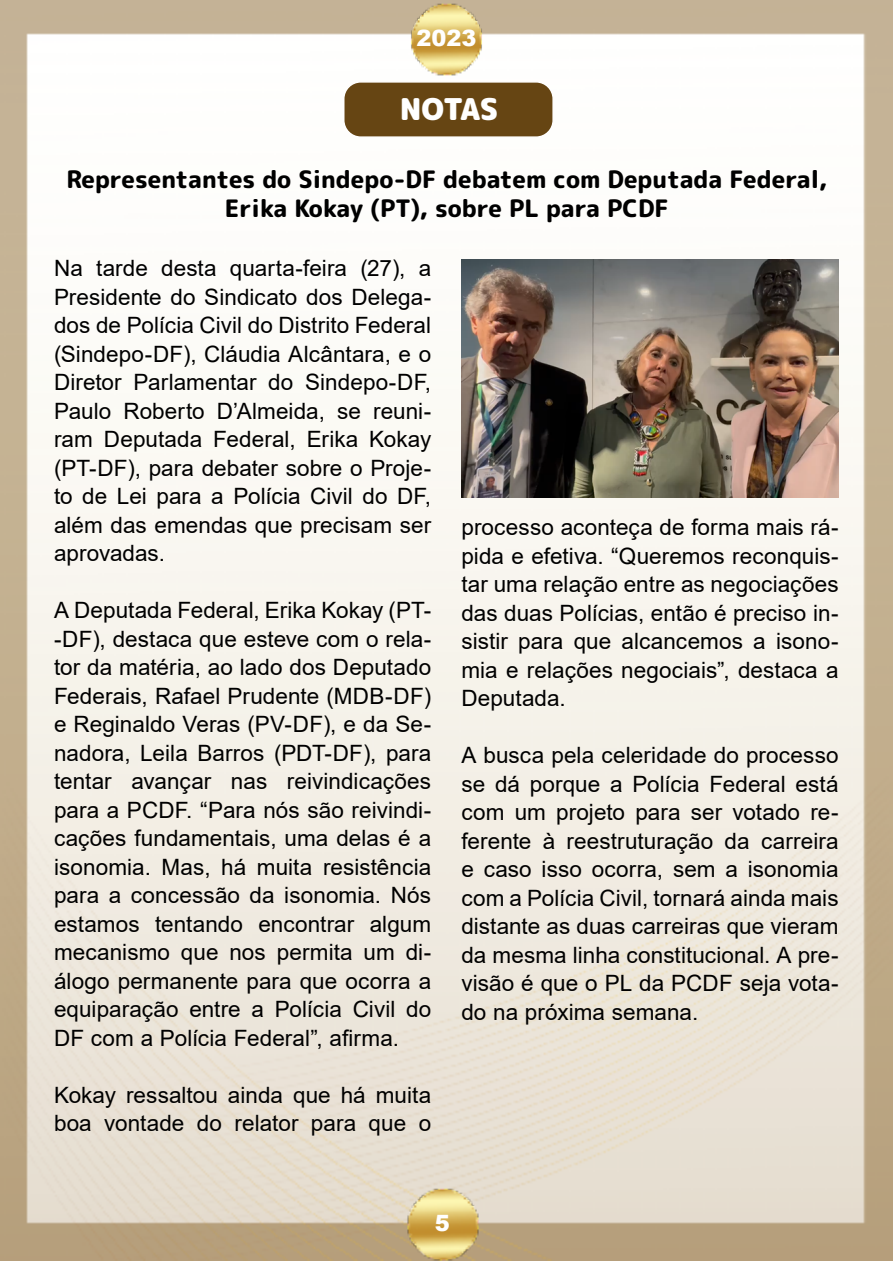
<style>
.page{position:relative;width:893px;height:1263px;background:#fff}
.page>*{position:absolute;margin:0;border:0;box-sizing:border-box;transform-origin:0 0}
.t1{font:900 30px "Rounded Mplus 1 c";letter-spacing:-.03em;color:#fff}
.t2{font:800 24px/28.8px "Rounded Mplus 1 c";color:#000;text-align:center}
.t3{font:22.5px/28.5px "Arial";letter-spacing:.005em;color:#000;text-align:justify}
.t4{font:900 22.5px "Arial";color:#fff}
</style>
<div class="page">
<img style="left:0;top:81px;width:893px;height:1179px">
<img style="left:0;top:1166px;width:890px;height:95px">
<img style="left:0;top:0;width:893px;height:81px">
<div style="left:344px;top:82px;width:209px;height:55px;background:#664513;border-radius:17px"></div>
<div style="left:343px;top:81px;width:211px;height:57px;border:2px solid #fff;border-radius:17px"></div>
<img style="left:461px;top:260px;width:378px;height:237px">
<p class="t4" style="left:416px;top:21px;width:62px">2023</p>
<h1 class="t1" style="left:400px;top:88px;width:100px">NOTAS</h1>
<p class="t2" style="left:66px;top:165px;width:763px">Representantes do Sindepo-DF debatem com Deputada Federal,<br>Erika Kokay (PT), sobre PL para PCDF</p>
<p class="t3" style="left:54px;top:254px;width:379px">Na tarde desta quarta-feira (27), a Presidente do Sindicato dos Delega&shy;dos de Polícia Civil do Distrito Federal (Sindepo-DF), Cláudia Alcântara, e o Diretor Parlamentar do Sindepo-DF, Paulo Roberto D’Almeida, se reuni&shy;ram Deputada Federal, Erika Kokay (PT-DF), para debater sobre o Proje&shy;to de Lei para a Polícia Civil do DF, além das emendas que precisam ser aprovadas.</p>
<p class="t3" style="left:54px;top:596px;width:379px">A Deputada Federal, Erika Kokay (PT--DF), destaca que esteve com o rela&shy;tor da matéria, ao lado dos Deputado Federais, Rafael Prudente (MDB-DF) e Reginaldo Veras (PV-DF), e da Se&shy;nadora, Leila Barros (PDT-DF), para tentar avançar nas reivindicações para a PCDF. “Para nós são reivindi&shy;cações fundamentais, uma delas é a isonomia. Mas, há muita resistência para a concessão da isonomia. Nós estamos tentando encontrar algum mecanismo que nos permita um di&shy;álogo permanente para que ocorra a equiparação entre a Polícia Civil do DF com a Polícia Federal”, afirma.</p>
<p class="t3" style="left:54px;top:1080px;width:379px">Kokay ressaltou ainda que há muita boa vontade do relator para que o</p>
<p class="t3" style="left:461px;top:513px;width:379px">processo aconteça de forma mais rá&shy;pida e efetiva. “Queremos reconquis&shy;tar uma relação entre as negociações das duas Polícias, então é preciso in&shy;sistir para que alcancemos a isono&shy;mia e relações negociais”, destaca a Deputada.</p>
<p class="t3" style="left:461px;top:741px;width:379px">A busca pela celeridade do processo se dá porque a Polícia Federal está com um projeto para ser votado re&shy;ferente à reestruturação da carreira e caso isso ocorra, sem a isonomia com a Polícia Civil, tornará ainda mais distante as duas carreiras que vieram da mesma linha constitucional. A pre&shy;visão é que o PL da PCDF seja vota&shy;do na próxima semana.</p>
<p class="t4" style="left:435px;top:1207px;width:17px">5</p>
</div>
